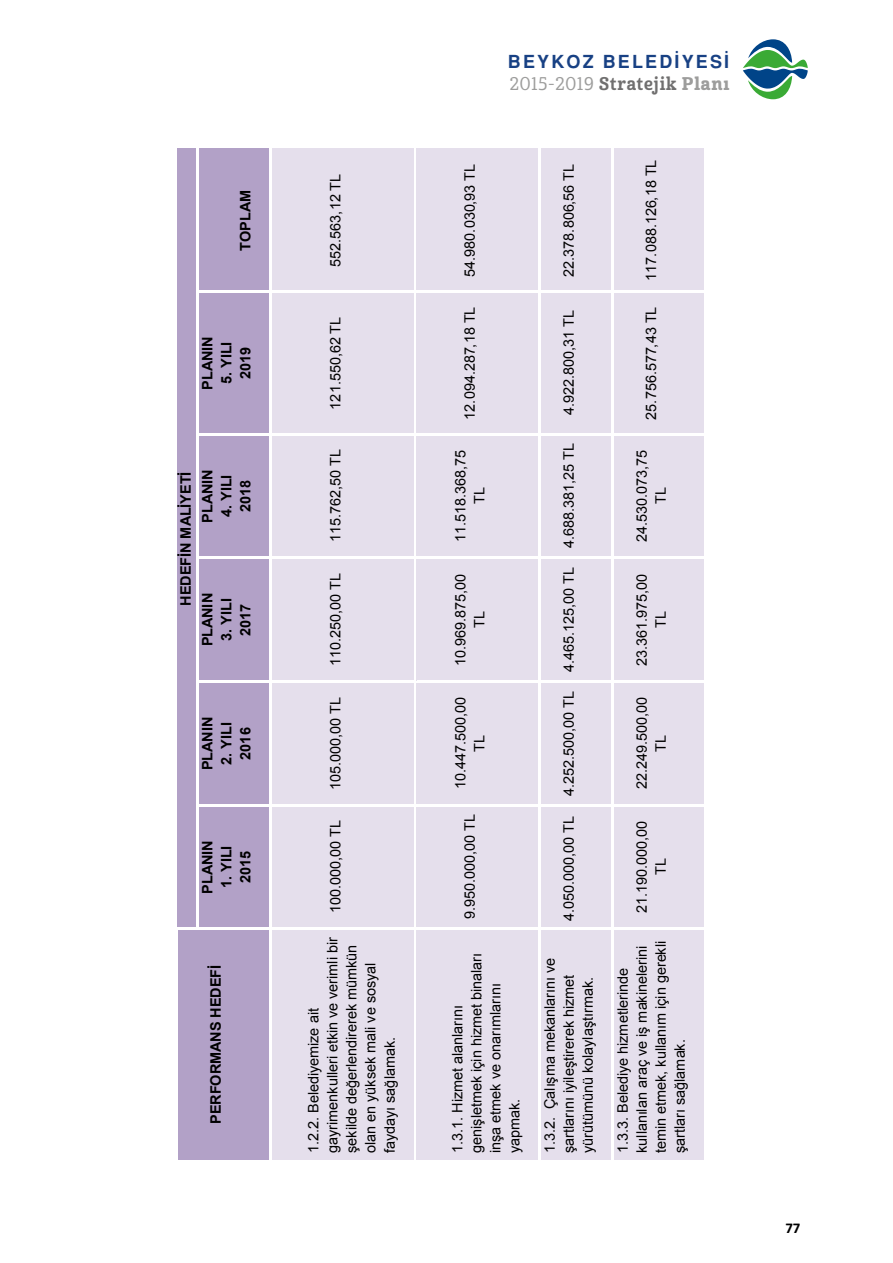
<style>
.page{position:relative;width:893px;height:1263px;background:#fff}
.page>*{position:absolute;margin:0;border:0;box-sizing:border-box;transform-origin:0 0}
.t1{font:700 18px "Helvetica Tr";letter-spacing:.12em;color:#184184}
.t2{font:17.85px "Cabrito Con Med";letter-spacing:.05em;color:#9d9d9c}
.t3{font:700 15px "Calibri";color:#000}
.t4{font:14.4px/19px "Arial";color:#000;text-align:center}
.t5{font:700 14.4px/19.2px "Arial";letter-spacing:-.005em;color:#000;text-align:center}
.s1{font-family:"Cabrito Con Bol";color:#706f6f}
.s2{font-family:"Cabrito Con Ex B"}
</style>
<div class="page">
<svg style="left:743px;top:39px;width:65px;height:60px"></svg>
<div style="left:178px;top:930px;width:91px;height:230px;background:#b2a1c7"></div>
<div style="left:178px;top:156px;width:18px;height:765px;background:#b2a1c7"></div>
<div style="left:199px;top:807px;width:70px;height:120px;background:#b2a1c7"></div>
<div style="left:199px;top:683px;width:70px;height:121px;background:#b2a1c7"></div>
<div style="left:199px;top:559px;width:70px;height:121px;background:#b2a1c7"></div>
<div style="left:199px;top:436px;width:70px;height:120px;background:#b2a1c7"></div>
<div style="left:199px;top:293px;width:70px;height:140px;background:#b2a1c7"></div>
<div style="left:199px;top:149px;width:70px;height:141px;background:#b2a1c7"></div>
<hr style="left:199px;top:806px;width:1px;height:121px;background:#b2a1c7">
<div style="left:272px;top:930px;width:142px;height:230px;background:#e5dfec"></div>
<div style="left:272px;top:807px;width:142px;height:120px;background:#e5dfec"></div>
<div style="left:272px;top:683px;width:142px;height:121px;background:#e5dfec"></div>
<div style="left:272px;top:559px;width:142px;height:121px;background:#e5dfec"></div>
<div style="left:272px;top:436px;width:142px;height:120px;background:#e5dfec"></div>
<div style="left:272px;top:293px;width:142px;height:140px;background:#e5dfec"></div>
<div style="left:272px;top:149px;width:142px;height:141px;background:#e5dfec"></div>
<hr style="left:272px;top:806px;width:1px;height:121px;background:#e5dfec">
<div style="left:417px;top:930px;width:121px;height:230px;background:#e5dfec"></div>
<div style="left:417px;top:807px;width:121px;height:120px;background:#e5dfec"></div>
<div style="left:417px;top:683px;width:121px;height:121px;background:#e5dfec"></div>
<div style="left:417px;top:559px;width:121px;height:121px;background:#e5dfec"></div>
<div style="left:417px;top:436px;width:121px;height:120px;background:#e5dfec"></div>
<div style="left:417px;top:293px;width:121px;height:140px;background:#e5dfec"></div>
<div style="left:417px;top:149px;width:121px;height:141px;background:#e5dfec"></div>
<hr style="left:417px;top:806px;width:1px;height:121px;background:#e5dfec">
<div style="left:541px;top:930px;width:70px;height:230px;background:#e5dfec"></div>
<div style="left:541px;top:807px;width:70px;height:120px;background:#e5dfec"></div>
<div style="left:541px;top:683px;width:70px;height:121px;background:#e5dfec"></div>
<div style="left:541px;top:559px;width:70px;height:121px;background:#e5dfec"></div>
<div style="left:541px;top:436px;width:70px;height:120px;background:#e5dfec"></div>
<div style="left:541px;top:293px;width:70px;height:140px;background:#e5dfec"></div>
<div style="left:541px;top:149px;width:70px;height:141px;background:#e5dfec"></div>
<hr style="left:541px;top:806px;width:1px;height:121px;background:#e5dfec">
<div style="left:614px;top:930px;width:90px;height:230px;background:#e5dfec"></div>
<div style="left:614px;top:807px;width:90px;height:120px;background:#e5dfec"></div>
<div style="left:614px;top:683px;width:90px;height:121px;background:#e5dfec"></div>
<div style="left:614px;top:559px;width:90px;height:121px;background:#e5dfec"></div>
<div style="left:614px;top:436px;width:90px;height:120px;background:#e5dfec"></div>
<div style="left:614px;top:293px;width:90px;height:140px;background:#e5dfec"></div>
<div style="left:614px;top:149px;width:90px;height:141px;background:#e5dfec"></div>
<hr style="left:614px;top:806px;width:1px;height:121px;background:#e5dfec">
<p class="t5" style="left:236px;top:251px;width:62px;rotate:-90deg">TOPLAM</p>
<p class="t5" style="left:198px;top:390px;width:55px;rotate:-90deg">PLANIN</p>
<p class="t5" style="left:217px;top:384px;width:44px;rotate:-90deg">5. YILI<br>2019</p>
<p class="t5" style="left:177px;top:606px;width:136px;rotate:-90deg">HEDEFİN MALİYETİ</p>
<p class="t5" style="left:198px;top:523px;width:55px;rotate:-90deg">PLANIN</p>
<p class="t5" style="left:217px;top:517px;width:44px;rotate:-90deg">4. YILI<br>2018</p>
<p class="t5" style="left:198px;top:646px;width:55px;rotate:-90deg">PLANIN</p>
<p class="t5" style="left:217px;top:641px;width:44px;rotate:-90deg">3. YILI<br>2017</p>
<p class="t5" style="left:198px;top:770px;width:55px;rotate:-90deg">PLANIN</p>
<p class="t5" style="left:217px;top:765px;width:44px;rotate:-90deg">2. YILI<br>2016</p>
<p class="t5" style="left:198px;top:893px;width:55px;rotate:-90deg">PLANIN</p>
<p class="t5" style="left:217px;top:888px;width:44px;rotate:-90deg">1. YILI<br>2015</p>
<p class="t5" style="left:206px;top:1124px;width:160px;rotate:-90deg">PERFORMANS HEDEFİ</p>
<p class="t4" style="left:326px;top:267px;width:94px;rotate:-90deg">552.563,12 TL</p>
<p class="t4" style="left:326px;top:409px;width:94px;rotate:-90deg">121.550,62 TL</p>
<p class="t4" style="left:326px;top:542px;width:94px;rotate:-90deg">115.762,50 TL</p>
<p class="t4" style="left:326px;top:666px;width:94px;rotate:-90deg">110.250,00 TL</p>
<p class="t4" style="left:326px;top:790px;width:94px;rotate:-90deg">105.000,00 TL</p>
<p class="t4" style="left:326px;top:913px;width:94px;rotate:-90deg">100.000,00 TL</p>
<p class="t4" style="left:304px;top:1153px;width:217px;text-align:left;rotate:-90deg">1.2.2. Belediyemize ait gayrimenkulleri etkin ve verimli bir şekilde değerlendirerek mümkün olan en yüksek mali ve sosyal faydayı sağlamak.</p>
<p class="t1" style="left:508px;top:51px;width:223px">BEYKOZ BELEDİYESİ</p>
<p class="t2" style="left:510px;top:73px;width:221px">2015-2019 <span class="s1">Stratejik</span> <span class="s2">Planı</span></p>
<p class="t4" style="left:460px;top:277px;width:115px;rotate:-90deg">54.980.030,93 TL</p>
<p class="t4" style="left:460px;top:419px;width:115px;rotate:-90deg">12.094.287,18 TL</p>
<p class="t4" style="left:451px;top:542px;width:94px;rotate:-90deg">11.518.368,75<br>TL</p>
<p class="t4" style="left:451px;top:666px;width:94px;rotate:-90deg">10.969.875,00<br>TL</p>
<p class="t4" style="left:451px;top:789px;width:94px;rotate:-90deg">10.447.500,00<br>TL</p>
<p class="t4" style="left:460px;top:919px;width:107px;rotate:-90deg">9.950.000,00 TL</p>
<p class="t4" style="left:559px;top:277px;width:115px;rotate:-90deg">22.378.806,56 TL</p>
<p class="t4" style="left:559px;top:415px;width:107px;rotate:-90deg">4.922.800,31 TL</p>
<p class="t4" style="left:559px;top:548px;width:107px;rotate:-90deg">4.688.381,25 TL</p>
<p class="t4" style="left:559px;top:672px;width:107px;rotate:-90deg">4.465.125,00 TL</p>
<p class="t4" style="left:559px;top:796px;width:107px;rotate:-90deg">4.252.500,00 TL</p>
<p class="t4" style="left:559px;top:921px;width:107px;rotate:-90deg">4.050.000,00 TL</p>
<p class="t4" style="left:642px;top:281px;width:123px;rotate:-90deg">117.088.126,18 TL</p>
<p class="t4" style="left:642px;top:419px;width:115px;rotate:-90deg">25.756.577,43 TL</p>
<p class="t4" style="left:632px;top:542px;width:94px;rotate:-90deg">24.530.073,75<br>TL</p>
<p class="t4" style="left:632px;top:666px;width:94px;rotate:-90deg">23.361.975,00<br>TL</p>
<p class="t4" style="left:632px;top:789px;width:94px;rotate:-90deg">22.249.500,00<br>TL</p>
<p class="t4" style="left:632px;top:913px;width:94px;rotate:-90deg">21.190.000,00<br>TL</p>
<p class="t4" style="left:448px;top:1153px;width:202px;text-align:left;rotate:-90deg">1.3.1. Hizmet alanlarını genişletmek için hizmet binaları inşa etmek ve onarımlarını yapmak.</p>
<p class="t4" style="left:540px;top:1153px;width:196px;text-align:left;rotate:-90deg">1.3.2. Çalışma mekanlarını ve şartlarını iyileştirerek hizmet yürütümünü kolaylaştırmak.</p>
<p class="t4" style="left:613px;top:1153px;width:214px;text-align:left;rotate:-90deg">1.3.3. Belediye hizmetlerinde kullanılan araç ve iş makinelerini temin etmek, kullanım için gerekli şartları sağlamak.</p>
<p class="t3" style="left:785px;top:1218px;width:17px">77</p>
</div>
